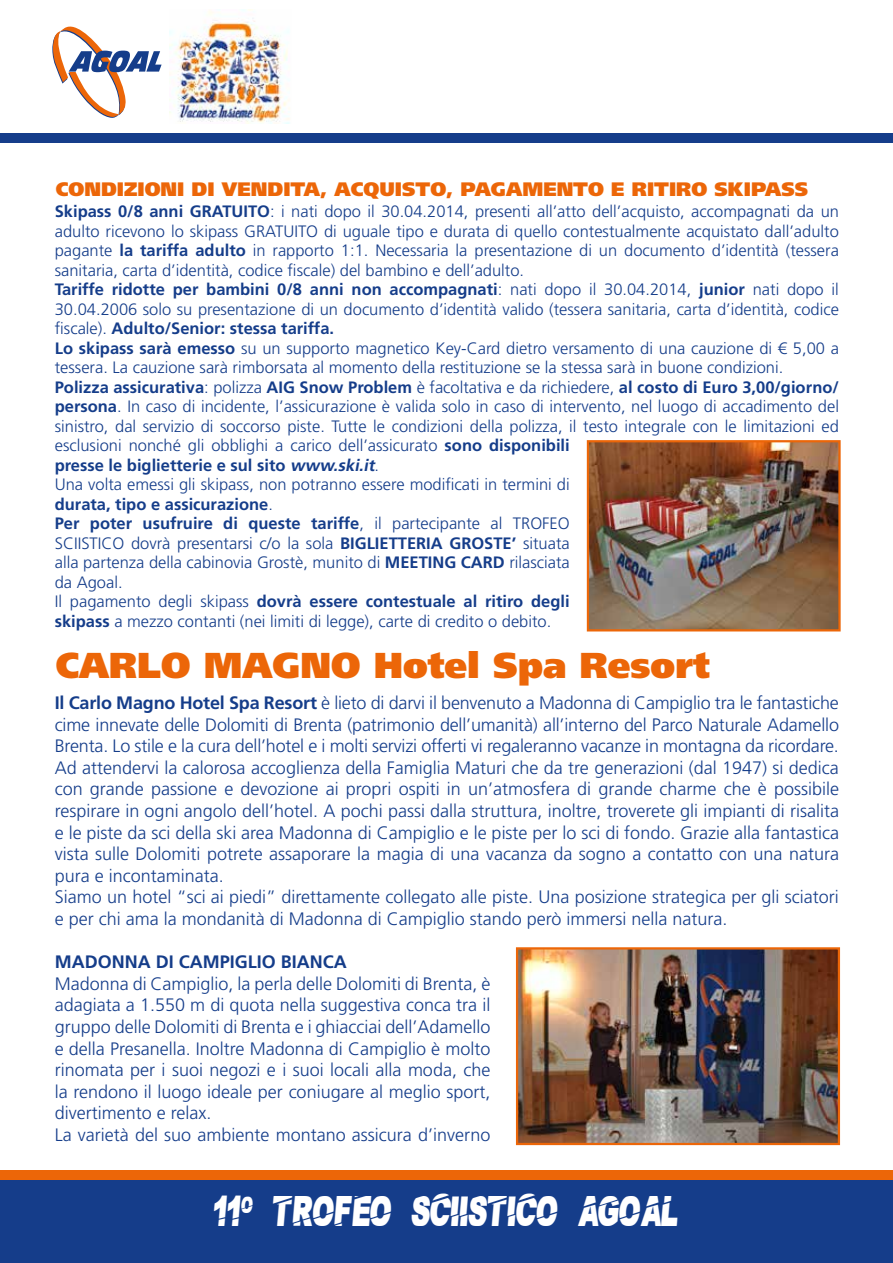
<style>
.page{position:relative;width:893px;height:1263px;background:#fff}
.page>*{position:absolute;margin:0;border:0;box-sizing:border-box;transform-origin:0 0}
.t1{font:42.9px "Payb Ack";letter-spacing:.02em;color:#fff;scale:.77 1}
.t2{font:900 36px "Frutiger LT Std";color:#ec6608}
.t3{font:900 19.5px "Frutiger LT Std";color:#ec6608}
.t4{font:300 18px/21.6px "Frutiger LT Std";color:#153d8a}
.t5{font:700 18px "Frutiger LT Std";color:#153d8a}
.t6{font:300 16.5px/19.5px "Frutiger LT Std";color:#153d8a}
.s1{font-weight:700}
.s2{font-weight:700;font-style:italic}
</style>
<div class="page">
<div style="left:0;top:1179px;width:893px;height:84px;background:#153d8a"></div>
<div style="left:0;top:1170px;width:893px;height:10px;background:#ec6608"></div>
<div style="left:0;top:133px;width:893px;height:10px;background:#153d8a"></div>
<svg style="left:52px;top:27px;width:110px;height:91px"></svg>
<img style="left:169px;top:10px;width:121px;height:114px">
<img style="left:519px;top:950px;width:318px;height:192px">
<div style="left:516px;top:947px;width:324px;height:198px;border:2px solid #ec6608"></div>
<img style="left:590px;top:443px;width:248px;height:185px">
<div style="left:587px;top:440px;width:254px;height:191px;border:2px solid #ec6608"></div>
<p class="t3" style="left:56px;top:177px;width:754px">CONDIZIONI DI VENDITA, ACQUISTO, PAGAMENTO E RITIRO SKIPASS</p>
<p class="t6" style="left:55px;top:202px;width:786px"><span class="s1">Skipass 0/8 anni GRATUITO</span>: i nati dopo il 30.04.2014, presenti all’atto dell’acquisto, accompagnati da un adulto ricevono lo skipass GRATUITO di uguale tipo e durata di quello contestualmente acquistato dall’adulto pagante <span class="s1">la tariffa adulto</span> in rapporto 1:1. Necessaria la presentazione di un documento d’identità (tessera sanitaria, carta d’identità, codice fiscale) del bambino e dell’adulto.<br><span class="s1">Tariffe ridotte per bambini 0/8 anni non accompagnati</span>: nati dopo il 30.04.2014, <span class="s1">junior</span> nati dopo il 30.04.2006 solo su presentazione di un documento d’identità valido (tessera sanitaria, carta d’identità, codice fiscale). <span class="s1">Adulto/Senior: stessa tariffa.<br>Lo skipass sarà emesso</span> su un supporto magnetico Key-Card dietro versamento di una cauzione di € 5,00 a tessera. La cauzione sarà rimborsata al momento della restituzione se la stessa sarà in buone condizioni.<br><span class="s1">Polizza assicurativa</span>: polizza <span class="s1">AIG Snow Problem</span> è facoltativa e da richiedere, <span class="s1">al costo di Euro 3,00/giorno/ persona</span>. In caso di incidente, l’assicurazione è valida solo in caso di intervento, nel luogo di accadimento del sinistro, dal servizio di soccorso piste. Tutte le condizioni della polizza, il testo integrale con le limitazioni ed esclusioni nonché gli obblighi a carico dell’assicurato <span class="s1">sono disponibili<br>presse le biglietterie e sul sito</span> <span class="s2">www.ski.it</span>.<br>Una volta emessi gli skipass, non potranno essere modificati in termini di<br><span class="s1">durata, tipo e assicurazione</span>.<br><span class="s1">Per poter usufruire di queste tariffe</span>, il partecipante al TROFEO<br>SCIISTICO dovrà presentarsi c/o la sola <span class="s1">BIGLIETTERIA GROSTE’</span> situata<br>alla partenza della cabinovia Grostè, munito di <span class="s1">MEETING CARD</span> rilasciata<br>da Agoal.<br>Il pagamento degli skipass <span class="s1">dovrà essere contestuale al ritiro degli<br>skipass</span> a mezzo contanti (nei limiti di legge), carte di credito o debito.</p>
<h2 class="t2" style="left:56px;top:644px;width:656px">CARLO MAGNO Hotel Spa Resort</h2>
<p class="t4" style="left:55px;top:692px;width:786px"><span class="s1">Il Carlo Magno Hotel Spa Resort</span> è lieto di darvi il benvenuto a Madonna di Campiglio tra le fantastiche cime innevate delle Dolomiti di Brenta (patrimonio dell’umanità) all’interno del Parco Naturale Adamello Brenta. Lo stile e la cura dell’hotel e i molti servizi offerti vi regaleranno vacanze in montagna da ricordare.<br>Ad attendervi la calorosa accoglienza della Famiglia Maturi che da tre generazioni (dal 1947) si dedica con grande passione e devozione ai propri ospiti in un’atmosfera di grande charme che è possibile respirare in ogni angolo dell’hotel. A pochi passi dalla struttura, inoltre, troverete gli impianti di risalita e le piste da sci della ski area Madonna di Campiglio e le piste per lo sci di fondo. Grazie alla fantastica vista sulle Dolomiti potrete assaporare la magia di una vacanza da sogno a contatto con una natura pura e incontaminata.<br>Siamo un hotel “sci ai piedi” direttamente collegato alle piste. Una posizione strategica per gli sciatori e per chi ama la mondanità di Madonna di Campiglio stando però immersi nella natura.</p>
<p class="t5" style="left:55px;top:951px;width:293px">MADONNA DI CAMPIGLIO BIANCA</p>
<p class="t4" style="left:55px;top:973px;width:437px">Madonna di Campiglio, la perla delle Dolomiti di Brenta, è adagiata a 1.550 m di quota nella suggestiva conca tra il gruppo delle Dolomiti di Brenta e i ghiacciai dell’Adamello e della Presanella. Inoltre Madonna di Campiglio è molto rinomata per i suoi negozi e i suoi locali alla moda, che la rendono il luogo ideale per coniugare al meglio sport, divertimento e relax.<br>La varietà del suo ambiente montano assicura d’inverno</p>
<h1 class="t1" style="left:214px;top:1190px;width:603px">11<sup>O</sup> TROFEO SCIISTICO AGOAL</h1>
</div>
